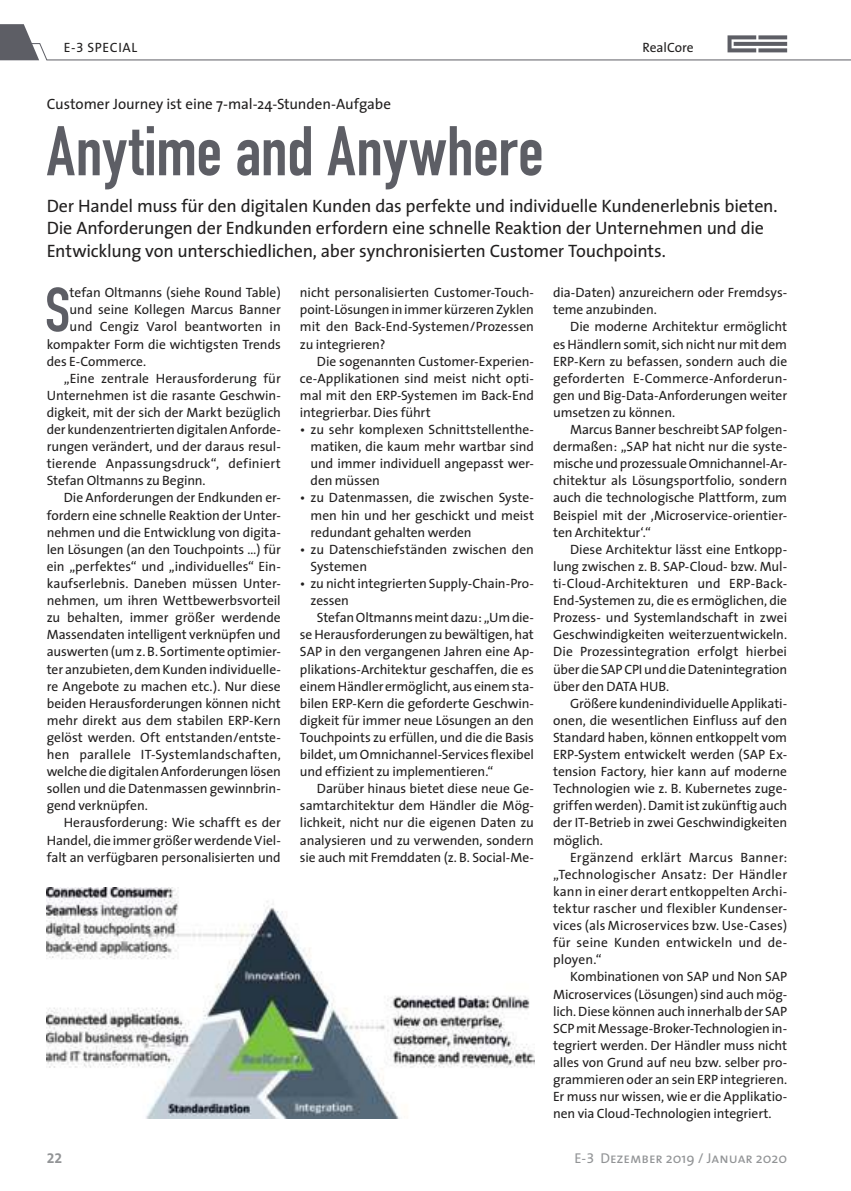
<style>
.page{position:relative;width:851px;height:1191px;background:#fff}
.page>*{position:absolute;margin:0;border:0;box-sizing:border-box;transform-origin:0 0}
.t1{font:700 69px "DIN Condensed";color:#5d5e65}
.t2{font:700 61.5px "DIN Condensed";color:#5d5e65}
.t3{font:18px/22.5px "The Sans";letter-spacing:-.015em;color:#211f1f}
.t4{font:15px "The Sans";letter-spacing:-.005em;color:#211f1f}
.t5{font:14.25px "The Sans Caps";color:#929496}
.t6{font:14.25px "The Sans Bold Expert";color:#929496}
.t7{font:13.5px/17.1px "The Sans";letter-spacing:-.005em;color:#211f1f;text-align:justify}
.t8{font:13.5px "The Sans";letter-spacing:.04em;color:#211f1f}
.s1{font-family:"The Sans Expert"}
.s2{font-family:"The Sans"}
</style>
<div class="page">
<svg style="left:0;top:24px;width:850px;height:37px"></svg>
<img style="left:47px;top:887px;width:487px;height:231px">
<p class="t8" style="left:64px;top:40px;width:75px">E-<span class="s1">3</span> SPECIAL</p>
<p class="t4" style="left:47px;top:96px;width:345px">Customer Journey ist eine 7-mal-24-Stunden-Aufgabe</p>
<p class="t7" style="left:642px;top:40px;width:52px">RealCore</p>
<h1 class="t1" style="left:47px;top:126px;width:498px">Anytime and Anywhere</h1>
<p class="t3" style="left:47px;top:195px;width:732px">Der Handel muss für den digitalen Kunden das perfekte und individuelle Kundenerlebnis bieten.<br>Die Anforderungen der Endkunden erfordern eine schnelle Reaktion der Unternehmen und die<br>Entwicklung von unterschiedlichen, aber synchronisierten Customer Touchpoints.</p>
<h2 class="t2" style="left:45px;top:287px;width:26px">S</h2>
<p class="t7" style="left:70px;top:285px;width:212px">tefan Oltmanns (siehe Round Table)</p>
<p class="t7" style="left:70px;top:302px;width:213px">und seine Kollegen Marcus Banner</p>
<p class="t7" style="left:70px;top:319px;width:213px">und Cengiz Varol beantworten in</p>
<p class="t7" style="left:47px;top:336px;width:235px">kompakter Form die wichtigsten Trends</p>
<p class="t7" style="left:47px;top:353px;width:101px">des E-Commerce.</p>
<p class="t7" style="left:64px;top:370px;width:218px">„Eine zentrale Herausforderung für</p>
<p class="t7" style="left:47px;top:387px;width:235px">Unternehmen ist die rasante Geschwin-</p>
<p class="t7" style="left:47px;top:404px;width:235px">digkeit, mit der sich der Markt bezüglich</p>
<p class="t7" style="left:47px;top:421px;width:235px">der kundenzentrierten digitalen Anforde-</p>
<p class="t7" style="left:47px;top:438px;width:235px">rungen verändert, und der daraus resul-</p>
<p class="t7" style="left:47px;top:456px;width:235px">tierende Anpassungsdruck“, definiert</p>
<p class="t7" style="left:47px;top:473px;width:160px">Stefan Oltmanns zu Beginn.</p>
<p class="t7" style="left:64px;top:490px;width:218px">Die Anforderungen der Endkunden er-</p>
<p class="t7" style="left:47px;top:507px;width:235px">fordern eine schnelle Reaktion der Unter-</p>
<p class="t7" style="left:47px;top:524px;width:235px">nehmen und die Entwicklung von digita-</p>
<p class="t7" style="left:47px;top:541px;width:235px">len Lösungen (an den Touchpoints …) für</p>
<p class="t7" style="left:47px;top:558px;width:235px">ein „perfektes“ und „individuelles“ Ein-</p>
<p class="t7" style="left:47px;top:575px;width:235px">kaufserlebnis. Daneben müssen Unter-</p>
<p class="t7" style="left:47px;top:592px;width:235px">nehmen, um ihren Wettbewerbsvorteil</p>
<p class="t7" style="left:47px;top:609px;width:235px">zu behalten, immer größer werdende</p>
<p class="t7" style="left:47px;top:627px;width:235px">Massendaten intelligent verknüpfen und</p>
<p class="t7" style="left:47px;top:644px;width:235px">auswerten (um z. B. Sortimente optimier-</p>
<p class="t7" style="left:47px;top:661px;width:235px">ter anzubieten, dem Kunden individuelle-</p>
<p class="t7" style="left:47px;top:678px;width:235px">re Angebote zu machen etc.). Nur diese</p>
<p class="t7" style="left:47px;top:695px;width:235px">beiden Herausforderungen können nicht</p>
<p class="t7" style="left:47px;top:712px;width:235px">mehr direkt aus dem stabilen ERP-Kern</p>
<p class="t7" style="left:47px;top:729px;width:235px">gelöst werden. Oft entstanden/entste-</p>
<p class="t7" style="left:47px;top:746px;width:235px">hen parallele IT-Systemlandschaften,</p>
<p class="t7" style="left:47px;top:763px;width:235px">welche die digitalen Anforderungen lösen</p>
<p class="t7" style="left:47px;top:780px;width:235px">sollen und die Datenmassen gewinnbrin-</p>
<p class="t7" style="left:47px;top:798px;width:102px">gend verknüpfen.</p>
<p class="t7" style="left:64px;top:815px;width:218px">Herausforderung: Wie schafft es der</p>
<p class="t7" style="left:47px;top:832px;width:235px">Handel, die immer größer werdende Viel-</p>
<p class="t7" style="left:47px;top:849px;width:235px">falt an verfügbaren personalisierten und</p>
<p class="t7" style="left:300px;top:285px;width:235px">nicht personalisierten Customer-Touch&shy;point-Lösungen in immer kürzeren Zyklen mit den Back-End-Systemen/Prozessen zu integrieren?</p>
<p class="t7" style="left:300px;top:353px;width:235px;text-indent:17px">Die sogenannten Customer-Experien&shy;ce-Applikationen sind meist nicht opti&shy;mal mit den ERP-Systemen im Back-End integrierbar. Dies führt</p>
<p class="t7" style="left:310px;top:421px;width:225px;text-indent:-11px">• zu sehr komplexen Schnittstellenthe&shy;matiken, die kaum mehr wartbar sind und immer individuell angepasst wer&shy;den müssen</p>
<p class="t7" style="left:310px;top:490px;width:225px;text-indent:-11px">• zu Datenmassen, die zwischen Syste&shy;men hin und her geschickt und meist redundant gehalten werden</p>
<p class="t7" style="left:310px;top:541px;width:225px;text-indent:-11px">• zu Datenschiefständen zwischen den<br>Systemen</p>
<p class="t7" style="left:300px;top:575px;width:235px">• zu nicht integrierten Supply-Chain-Pro-</p>
<p class="t7" style="left:310px;top:592px;width:40px">zessen</p>
<p class="t7" style="left:317px;top:609px;width:218px">Stefan Oltmanns meint dazu: „Um die-</p>
<p class="t7" style="left:300px;top:627px;width:235px">se Herausforderungen zu bewältigen, hat</p>
<p class="t7" style="left:300px;top:644px;width:235px">SAP in den vergangenen Jahren eine Ap-</p>
<p class="t7" style="left:300px;top:661px;width:235px">plikations-Architektur geschaffen, die es</p>
<p class="t7" style="left:300px;top:678px;width:235px">einem Händler ermöglicht, aus einem sta-</p>
<p class="t7" style="left:300px;top:695px;width:235px">bilen ERP-Kern die geforderte Geschwin-</p>
<p class="t7" style="left:300px;top:712px;width:235px">digkeit für immer neue Lösungen an den</p>
<p class="t7" style="left:300px;top:729px;width:235px">Touchpoints zu erfüllen, und die die Basis</p>
<p class="t7" style="left:300px;top:746px;width:235px">bildet, um Omnichannel-Services flexibel</p>
<p class="t7" style="left:300px;top:763px;width:195px">und effizient zu implementieren.“</p>
<p class="t7" style="left:317px;top:780px;width:218px">Darüber hinaus bietet diese neue Ge-</p>
<p class="t7" style="left:300px;top:798px;width:235px">samtarchitektur dem Händler die Mög-</p>
<p class="t7" style="left:300px;top:815px;width:235px">lichkeit, nicht nur die eigenen Daten zu</p>
<p class="t7" style="left:300px;top:832px;width:235px">analysieren und zu verwenden, sondern</p>
<p class="t7" style="left:300px;top:849px;width:235px">sie auch mit Fremddaten (z. B. Social-Me-</p>
<p class="t6" style="left:47px;top:1149px;width:17px">22</p>
<p class="t7" style="left:553px;top:285px;width:235px">dia-Daten) anzureichern oder Fremdsys&shy;teme anzubinden.</p>
<p class="t7" style="left:553px;top:319px;width:235px;text-indent:17px">Die moderne Architektur ermöglicht es Händlern somit, sich nicht nur mit dem ERP-Kern zu befassen, sondern auch die geforderten E-Commerce-Anforderun&shy;gen und Big-Data-Anforderungen weiter umsetzen zu können.</p>
<p class="t7" style="left:553px;top:421px;width:235px;text-indent:17px">Marcus Banner beschreibt SAP folgen&shy;dermaßen: „SAP hat nicht nur die syste&shy;mische und prozessuale Omnichannel-Ar&shy;chitektur als Lösungsportfolio, sondern auch die technologische Plattform, zum Beispiel mit der ,Microservice-orientier&shy;ten Architektur‘.“</p>
<p class="t7" style="left:553px;top:541px;width:235px;text-indent:17px">Diese Architektur lässt eine Entkopp&shy;lung zwischen z. B. SAP-Cloud- bzw. Mul&shy;ti-Cloud-Architekturen und ERP-Back-End-Systemen zu, die es ermöglichen, die Prozess- und Systemlandschaft in zwei Geschwindigkeiten weiterzuentwickeln.<br>Die Prozessintegration erfolgt hierbei über die SAP CPI und die Datenintegration über den DATA HUB.</p>
<p class="t7" style="left:553px;top:695px;width:235px;text-indent:17px">Größere kundenindividuelle Applikati&shy;onen, die wesentlichen Einfluss auf den Standard haben, können entkoppelt vom ERP-System entwickelt werden (SAP Ex&shy;tension Factory, hier kann auf moderne Technologien wie z. B. Kubernetes zuge&shy;griffen werden). Damit ist zukünftig auch der IT-Betrieb in zwei Geschwindigkeiten möglich.</p>
<p class="t7" style="left:553px;top:849px;width:235px;text-indent:17px">Ergänzend erklärt Marcus Banner: „Technologischer Ansatz: Der Händler kann in einer derart entkoppelten Archi&shy;tektur rascher und flexibler Kundenser&shy;vices (als Microservices bzw. Use-Cases) für seine Kunden entwickeln und de&shy;ployen.“</p>
<p class="t7" style="left:553px;top:969px;width:235px;text-indent:17px">Kombinationen von SAP und Non SAP Microservices (Lösungen) sind auch mög&shy;lich. Diese können auch innerhalb der SAP SCP mit Message-Broker-Technologien in&shy;tegriert werden. Der Händler muss nicht alles von Grund auf neu bzw. selber pro&shy;grammieren oder an sein ERP integrieren.<br>Er muss nur wissen, wie er die Applikatio&shy;nen via Cloud-Technologien integriert.</p>
<p class="t5" style="left:574px;top:1152px;width:214px"><span class="s2">E-</span><span class="s1">3</span> Dezember <span class="s2">2019</span> / Januar <span class="s2">2020</span></p>
</div>
